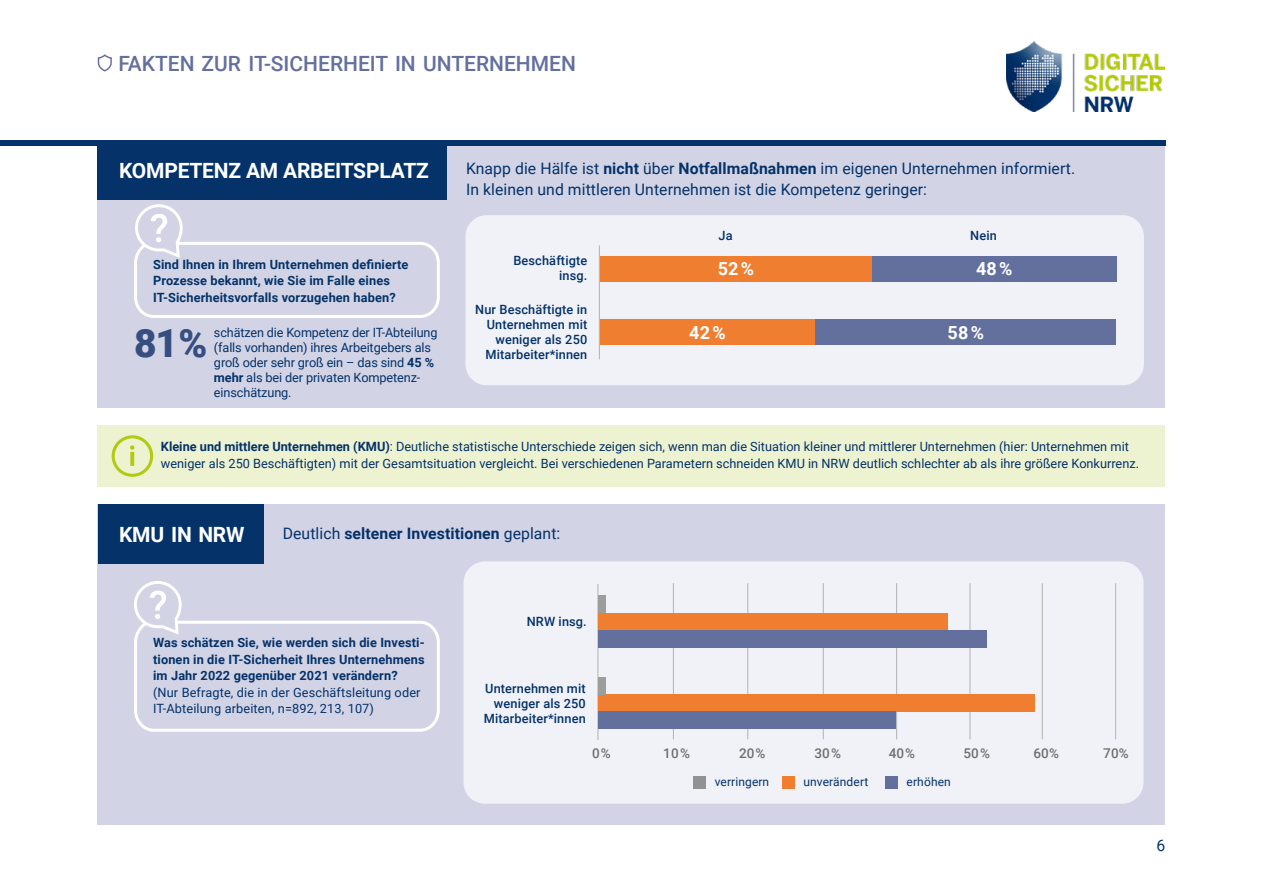
<style>
.page{position:relative;width:1263px;height:893px;background:#fff}
.page>*{position:absolute;margin:0;border:0;box-sizing:border-box;transform-origin:0 0}
.t1{font:900 39px "Roboto";color:#374e81}
.t2{font:500 21px "Roboto";color:#63709e}
.t3{font:700 21px "Roboto";letter-spacing:-.01em;color:#fff}
.t4{font:700 18px "Roboto";letter-spacing:.01em;color:#fff}
.t5{font:15.75px/21px "Roboto";letter-spacing:.005em;color:#043269}
.t6{font:700 15.75px "Roboto";letter-spacing:.005em;color:#043269}
.t7{font:500 13.5px "Roboto";letter-spacing:.01em;color:#706f6f}
.t8{font:12.75px/15px "Roboto";color:#043269}
.t9{font:700 12.75px/16.5px "Roboto";letter-spacing:.01em;color:#043269}
.t10{font:500 12.75px/15px "Roboto";letter-spacing:.01em;color:#043269;text-align:right}
.t11{font:12px "Roboto";letter-spacing:.01em;color:#043269}
.s1{font-weight:700}
.s2{font-weight:400}
</style>
<div class="page">
<div style="left:98px;top:140px;width:1067px;height:268px;background:#d2d4e5"></div>
<div style="left:98px;top:504px;width:1067px;height:321px;background:#d2d4e5"></div>
<div style="left:465px;top:215px;width:679px;height:170px;background:#f1f2f7;border-radius:21px"></div>
<div style="left:98px;top:140px;width:349px;height:60px;background:#043269"></div>
<div style="left:98px;top:504px;width:166px;height:60px;background:#043269"></div>
<svg style="left:134px;top:581px;width:306px;height:151px"></svg>
<svg style="left:134px;top:204px;width:306px;height:114px"></svg>
<hr style="left:599px;top:245px;width:1px;height:114px;background:#b3b2b2">
<div style="left:600px;top:256px;width:272px;height:25px;background:#f07e31"></div>
<div style="left:600px;top:319px;width:215px;height:26px;background:#f07e31"></div>
<div style="left:872px;top:256px;width:244px;height:25px;background:#63709e"></div>
<div style="left:815px;top:319px;width:301px;height:26px;background:#63709e"></div>
<div style="left:98px;top:425px;width:1067px;height:62px;background:#edf2d1"></div>
<div style="left:463px;top:561px;width:680px;height:243px;background:#f1f2f7;border-radius:21px"></div>
<div style="left:693px;top:776px;width:13px;height:12px;background:#929292"></div>
<div style="left:782px;top:776px;width:12px;height:12px;background:#f07e31"></div>
<div style="left:885px;top:776px;width:13px;height:12px;background:#63709e"></div>
<hr style="left:673px;top:583px;width:1px;height:156px;background:#b3b2b2">
<hr style="left:747px;top:583px;width:1px;height:156px;background:#b3b2b2">
<hr style="left:823px;top:583px;width:1px;height:156px;background:#b3b2b2">
<hr style="left:896px;top:583px;width:1px;height:156px;background:#b3b2b2">
<hr style="left:970px;top:583px;width:1px;height:156px;background:#b3b2b2">
<hr style="left:1042px;top:583px;width:1px;height:156px;background:#b3b2b2">
<hr style="left:1115px;top:583px;width:1px;height:156px;background:#b3b2b2">
<hr style="left:598px;top:584px;width:1px;height:156px;background:#b3b2b2">
<div style="left:598px;top:613px;width:349px;height:17px;background:#f07e31"></div>
<div style="left:598px;top:595px;width:7px;height:18px;background:#9d9d9c"></div>
<div style="left:598px;top:630px;width:389px;height:17px;background:#63709e"></div>
<div style="left:598px;top:694px;width:437px;height:17px;background:#f07e31"></div>
<div style="left:598px;top:677px;width:7px;height:17px;background:#9d9d9c"></div>
<div style="left:598px;top:711px;width:298px;height:17px;background:#63709e"></div>
<svg style="left:112px;top:435px;width:41px;height:42px"></svg>
<svg style="left:97px;top:54px;width:15px;height:18px"></svg>
<img style="left:1006px;top:42px;width:159px;height:70px">
<div style="left:0;top:140px;width:1165px;height:5px;background:#043269"></div>
<h2 class="t2" style="left:118px;top:49px;width:459px">FAKTEN ZUR IT-SICHERHEIT IN UNTERNEHMEN</h2>
<h2 class="t3" style="left:119px;top:156px;width:311px">KOMPETENZ AM ARBEITSPLATZ</h2>
<p class="t9" style="left:153px;top:255px;width:257px">Sind Ihnen in Ihrem Unternehmen definierte<br>Prozesse bekannt, wie Sie im Falle eines<br>IT-Sicherheitsvorfalls vorzugehen haben?</p>
<h1 class="t1" style="left:134px;top:316px;width:75px">81 %</h1>
<p class="t8" style="left:214px;top:324px;width:225px">schätzen die Kompetenz der IT-Abteilung (falls vorhanden) ihres Arbeitgebers als groß oder sehr groß ein – das sind <span class="s1">45 % mehr</span> als bei der privaten Kompetenz‑ einschätzung.</p>
<p class="t5" style="left:466px;top:157px;width:611px">Knapp die Hälfe ist <span class="s1">nicht</span> über <span class="s1">Notfallmaßnahmen</span> im eigenen Unternehmen informiert.<br>In kleinen und mittleren Unternehmen ist die Kompetenz geringer:</p>
<p class="t10" style="left:513px;top:253px;width:75px">Beschäftigte insg.</p>
<p class="t10" style="left:475px;top:301px;width:114px">Nur Beschäftigte in<br>Unternehmen mit weniger als 250<br>Mitarbeiter*innen</p>
<p class="t10" style="left:719px;top:227px;width:16px">Ja</p>
<p class="t10" style="left:970px;top:227px;width:28px">Nein</p>
<h3 class="t4" style="left:718px;top:256px;width:38px">52 %</h3>
<h3 class="t4" style="left:689px;top:320px;width:38px">42 %</h3>
<h3 class="t4" style="left:976px;top:256px;width:38px">48 %</h3>
<h3 class="t4" style="left:947px;top:320px;width:38px">58 %</h3>
<p class="t8" style="left:161px;top:438px;width:980px;line-height:17.2px"><span class="s1">Kleine und mittlere Unternehmen (KMU)</span>: Deutliche statistische Unterschiede zeigen sich, wenn man die Situation kleiner und mittlerer Unternehmen (hier: Unternehmen mit weniger als 250 Beschäftigten) mit der Gesamtsituation vergleicht. Bei verschiedenen Parametern schneiden KMU in NRW deutlich schlechter ab als ihre größere Konkurrenz.</p>
<h2 class="t3" style="left:119px;top:520px;width:127px">KMU IN NRW</h2>
<p class="t6" style="left:283px;top:522px;width:279px"><span class="s2">Deutlich</span> seltener Investitionen <span class="s2">geplant:</span></p>
<p class="t9" style="left:153px;top:634px;width:273px">Was schätzen Sie, wie werden sich die Investi‑ tionen in die IT-Sicherheit Ihres Unternehmens im Jahr 2022 gegenüber 2021 verändern?</p>
<p class="t8" style="left:153px;top:684px;width:269px;line-height:16.5px">(Nur Befragte, die in der Geschäftsleitung oder<br>IT-Abteilung arbeiten, n=892, 213, 107)</p>
<p class="t10" style="left:527px;top:614px;width:62px">NRW insg.</p>
<p class="t10" style="left:484px;top:680px;width:103px">Unternehmen mit weniger als 250<br>Mitarbeiter*innen</p>
<p class="t7" style="left:592px;top:743px;width:20px">0%</p>
<p class="t7" style="left:663px;top:743px;width:28px">10%</p>
<p class="t7" style="left:739px;top:743px;width:28px">20%</p>
<p class="t7" style="left:814px;top:743px;width:28px">30%</p>
<p class="t7" style="left:889px;top:743px;width:28px">40%</p>
<p class="t7" style="left:963px;top:743px;width:28px">50%</p>
<p class="t7" style="left:1033px;top:743px;width:27px">60%</p>
<p class="t7" style="left:1103px;top:743px;width:27px">70%</p>
<p class="t11" style="left:715px;top:774px;width:56px">verringern</p>
<p class="t11" style="left:803px;top:774px;width:66px">unverändert</p>
<p class="t11" style="left:907px;top:774px;width:46px">erhöhen</p>
<p class="t5" style="left:1156px;top:835px;width:10px">6</p>
</div>
